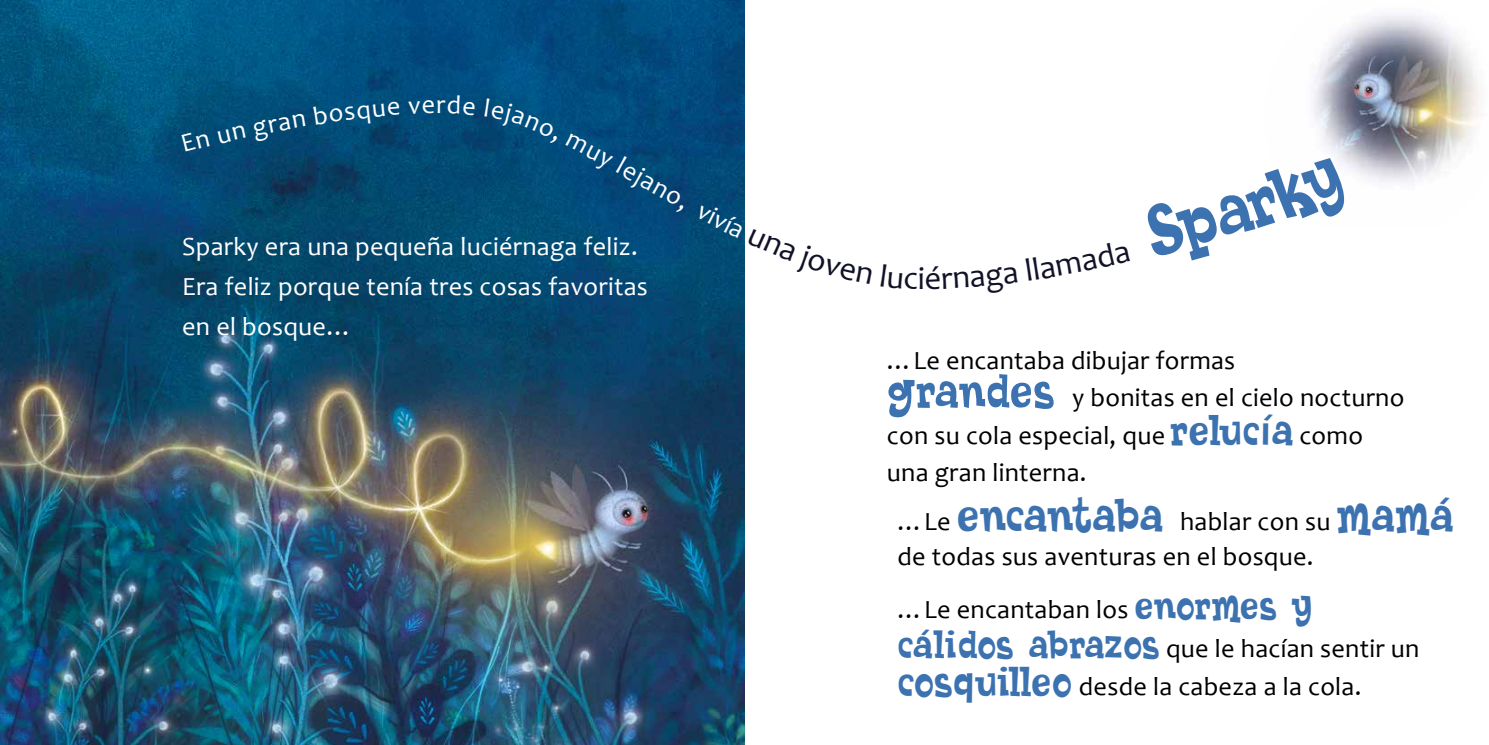
<style>
.page{position:relative;width:1489px;height:745px;background:#fff}
.page>*{position:absolute;margin:0;border:0;box-sizing:border-box;transform-origin:0 0}
.t1{font:32.5px "Candara";color:#111227}
.t2{font:26.25px/37.5px "Candara";letter-spacing:.01em;color:#000}
.t3{font:26.25px/40px "Candara";letter-spacing:.01em;color:#fff}
.s1{font-family:"Jilkyway";font-size:50px;color:#3c72b0}
.s2{font-family:"Jilkyway";font-size:45px;color:#3c72b0}
.s3{font-family:"Jilkyway";font-size:48.75px;color:#3c72b0}
.s4{font-family:"Jilkyway";font-size:41.25px;color:#3c72b0}
.s5{font-family:"Jilkyway";font-size:43.75px;color:#3c72b0}
</style>
<div class="page">
<img style="left:1313px;top:15px;width:167px;height:168px">
<img style="left:0;top:0;width:744px;height:744px">
<svg style="left:182px;top:133px;width:28px;height:19px"></svg>
<svg style="left:218px;top:125px;width:27px;height:18px"></svg>
<svg style="left:253px;top:114px;width:52px;height:28px"></svg>
<svg style="left:313px;top:102px;width:86px;height:23px;background:#014e7b"></svg>
<svg style="left:408px;top:100px;width:26px;height:14px"></svg>
<svg style="left:448px;top:95px;width:27px;height:20px"></svg>
<svg style="left:484px;top:98px;width:73px;height:47px;background:#014d7c"></svg>
<svg style="left:565px;top:134px;width:35px;height:27px"></svg>
<div style="left:695px;top:206px;width:50px;height:78px;background:#024b74"></div>
<svg style="left:1313px;top:155px;width:39px;height:28px"></svg>
<p class="t3" style="left:436px;top:85px;width:11px">r</p>
<p class="t3" style="left:611px;top:137px;width:100px;rotate:29deg">y lejano,</p>
<p class="t3" style="left:182px;top:226px;width:467px">Sparky era una pequeña luciérnaga feliz.<br>Era feliz porque tenía tres cosas favoritas en el bosque…</p>
<p class="t1" style="left:917px;top:259px;width:9px">i</p>
<p class="t2" style="left:886px;top:341px;width:519px">…Le encantaba dibujar formas <span class="s1">grandes</span> y bonitas en el cielo nocturno con su cola especial, que <span class="s2">relucía</span> como una gran linterna.</p>
<p class="t2" style="left:897px;top:503px;width:557px;line-height:35px">…Le <span class="s3">encantaba</span> hablar con su <span class="s3">mamá </span>de todas sus aventuras en el bosque.</p>
<p class="t2" style="left:897px;top:589px;width:523px;line-height:38.8px">…Le encantaban los <span class="s4">enormes y cálidos abrazos</span> que le hacían sentir un <span class="s5">cosquilleo</span> desde la cabeza a la cola.</p>
</div>
